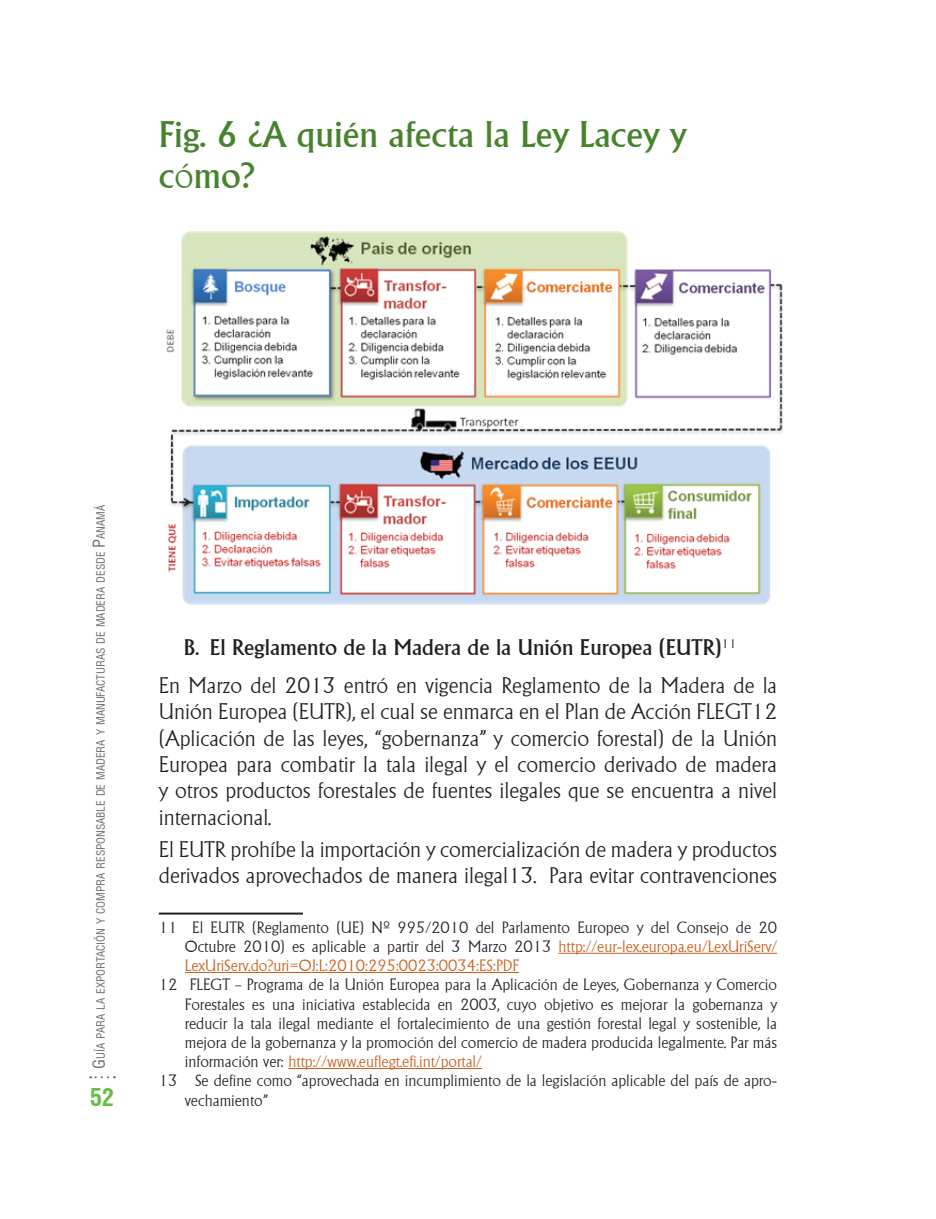
<style>
.page{position:relative;width:936px;height:1219px;background:#fff}
.page>*{position:absolute;margin:0;border:0;box-sizing:border-box;transform-origin:0 0}
.t1{font:36px/41.4px "Alberta";color:#47832c}
.t2{font:700 condensed 24px "Switzerland";color:#67bc48}
.t3{font:200 22px/26.4px "Alberta";color:#231f20}
.t4{font:200 16px/19.2px "Alberta";color:#231f20;text-align:justify}
.t5{font:200 16px "Alberta";color:#ca5c19}
.t6{font:11.2px "Switzerland Condensed";color:#6c6d70}
.s1{font-weight:200}
.s2{font-size:16px}
.s3{font-weight:400}
.s4{color:#ca5c19}
.s5{color:#231f20}
</style>
<div class="page">
<svg style="left:90px;top:1076px;width:18px;height:2px"></svg>
<hr style="left:159px;top:913px;width:144px;height:2px;background:#231f20">
<hr style="left:558px;top:953px;width:219px;height:1px;background:#ca5c19">
<hr style="left:185px;top:972px;width:334px;height:1px;background:#ca5c19">
<hr style="left:288px;top:1068px;width:194px;height:1px;background:#ca5c19">
<img style="left:166px;top:232px;width:617px;height:372px">
<h1 class="t1" style="left:159px;top:113px;width:529px">Fig. 6 ¿A quién afecta la Ley Lacey y c<span class="s1">ó</span>mo?</h1>
<p class="t6" style="left:94px;top:1069px;width:566px;rotate:-90deg"><span class="s2">G</span>uía para la exportación y compra responsable de madera y manufacturas de madera desde <span class="s2">P</span>anamá</p>
<h2 class="t2" style="left:90px;top:1082px;width:25px">52</h2>
<h3 class="t3" style="left:159px;top:629px;width:619px;line-height:37.8px;text-indent:25px"><span class="s3">B. El Reglamento de la Madera de la Unión Europea (EUTR)</span><sup>11<br></sup>En Marzo del 2013 entró en vigencia Reglamento de la Madera de la</h3>
<p class="t3" style="left:159px;top:699px;width:620px;text-align:justify">Unión Europea (EUTR), el cual se enmarca en el Plan de Acción FLEGT12 (Aplicación de las leyes, “gobernanza” y comercio forestal) de la Unión Europea para combatir la tala ilegal y el comercio derivado de madera y otros productos forestales de fuentes ilegales que se encuentra a nivel internacional.</p>
<h3 class="t3" style="left:159px;top:836px;width:619px">El EUTR prohíbe la importación y comercialización de madera y productos derivados aprovechados de manera ilegal13. Para evitar contravenciones</h3>
<p class="t4" style="left:185px;top:918px;width:594px;text-indent:-26px">11 El EUTR (Reglamento (UE) Nº 995/2010 del Parlamento Europeo y del Consejo de 20<br>Octubre 2010) es aplicable a partir del 3 Marzo 2013 <span class="s4">http://eur-lex.europa.eu/LexUriServ/ LexUriServ.do?uri=OJ:L:2010:295:0023:0034:ES:PDF</span></p>
<p class="t4" style="left:159px;top:975px;width:619px">12 FLEGT – Programa de la Unión Europea para la Aplicación de Leyes, Gobernanza y Comercio</p>
<p class="t4" style="left:185px;top:994px;width:594px">Forestales es una iniciativa establecida en 2003, cuyo objetivo es mejorar la gobernanza y</p>
<p class="t4" style="left:185px;top:1014px;width:593px">reducir la tala ilegal mediante el fortalecimiento de una gestión forestal legal y sostenible, la</p>
<p class="t4" style="left:185px;top:1033px;width:594px">mejora de la gobernanza y la promoción del comercio de madera producida legalmente. Par más</p>
<p class="t5" style="left:185px;top:1053px;width:298px"><span class="s5">información ver:</span> http://www.euflegt.efi.int/portal/</p>
<p class="t4" style="left:159px;top:1071px;width:619px">13 Se define como “aprovechada en incumplimiento de la legislación aplicable del país de apro-</p>
<p class="t4" style="left:185px;top:1090px;width:84px">vechamiento”</p>
</div>
